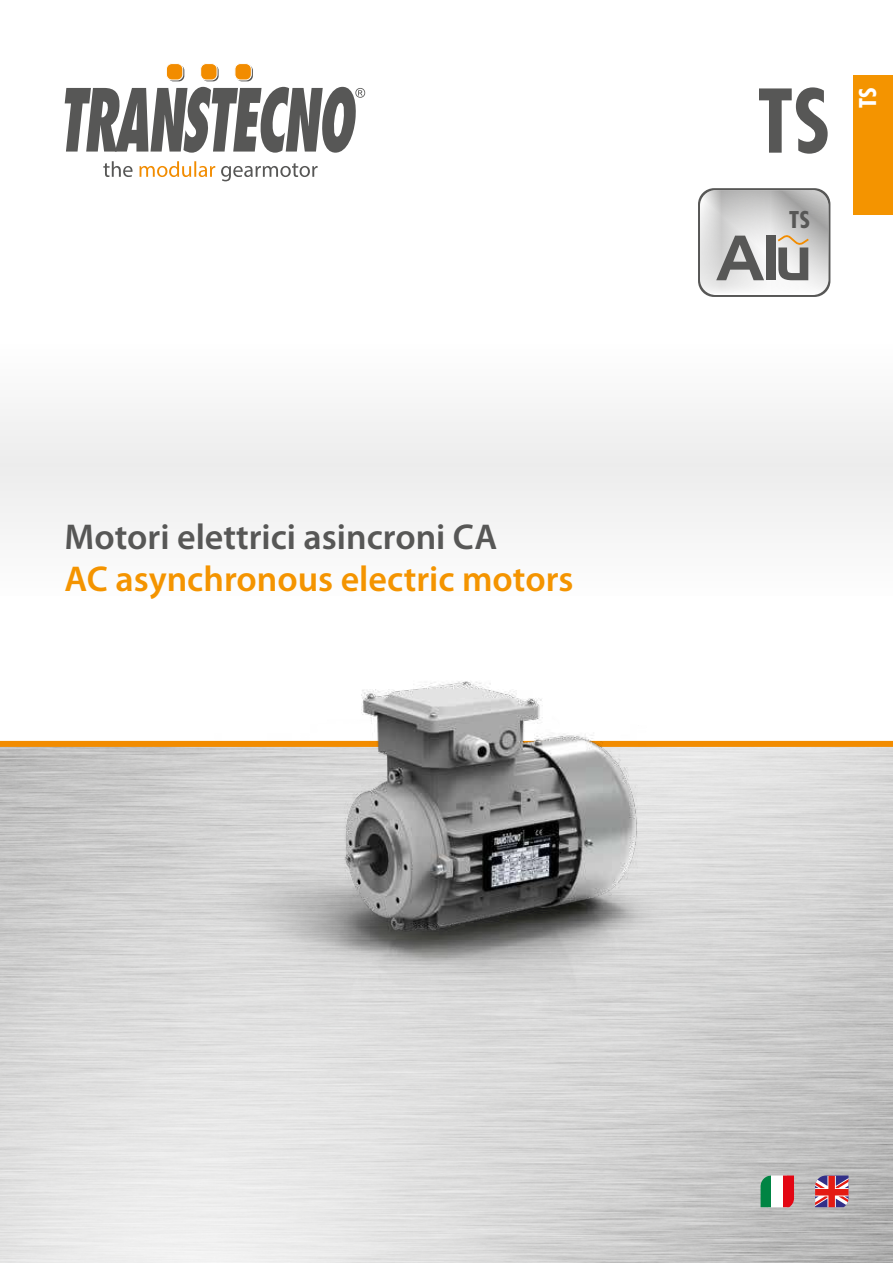
<style>
.page{position:relative;width:893px;height:1263px;background:#fff}
.page>*{position:absolute;margin:0;border:0;box-sizing:border-box;transform-origin:0 0}
.t1{font:700 condensed 85.2px "Futura";color:#575756}
.t2{font:600 36px "Myriad Pro";color:#f49400}
.t3{font:600 36px "Myriad Pro";color:#575756}
.t4{font:700 condensed 22.5px "Futura";color:#fff;scale:1.08 1}
.t5{font:700 condensed 22.5px "Futura";color:#575756;scale:1.08 1}
</style>
<div class="page">
<img style="left:0;top:1053px;width:893px;height:210px">
<div style="left:0;top:336px;width:893px;height:259px;background:#f5f5f5"></div>
<svg style="left:202px;top:65px;width:17px;height:16px"></svg>
<div style="left:201px;top:64px;width:16px;height:16px;background:#f28c00;border-radius:6px"></div>
<div style="left:200px;top:63px;width:17px;height:17px;border:1px solid #fff;border-radius:6px"></div>
<svg style="left:168px;top:65px;width:16px;height:16px"></svg>
<div style="left:166px;top:64px;width:17px;height:16px;background:#f28c00;border-radius:6px"></div>
<div style="left:166px;top:63px;width:17px;height:17px;border:1px solid #fff;border-radius:6px"></div>
<svg style="left:236px;top:65px;width:17px;height:16px"></svg>
<div style="left:235px;top:64px;width:16px;height:16px;background:#f28c00;border-radius:6px"></div>
<div style="left:234px;top:63px;width:18px;height:17px;border:1px solid #fff;border-radius:6px"></div>
<svg style="left:65px;top:87px;width:300px;height:66px"></svg>
<svg style="left:221px;top:163px;width:97px;height:18px"></svg>
<svg style="left:139px;top:161px;width:76px;height:16px"></svg>
<svg style="left:103px;top:161px;width:30px;height:16px"></svg>
<div style="left:768px;top:1175px;width:18px;height:32px;background:#fff"></div>
<div style="left:784px;top:1175px;width:10px;height:32px;background:#e30613"></div>
<div style="left:761px;top:1175px;width:10px;height:32px;background:#008443"></div>
<svg style="left:815px;top:1176px;width:33px;height:31px"></svg>
<div style="left:853px;top:75px;width:40px;height:140px;background:#f49400"></div>
<svg style="left:698px;top:188px;width:132px;height:109px"></svg>
<svg style="left:700px;top:190px;width:128px;height:105px"></svg>
<img style="left:0;top:681px;width:893px;height:372px">
<p class="t3" style="left:65px;top:514px;width:434px">Motori elettrici asincroni CA</p>
<p class="t2" style="left:65px;top:556px;width:510px">AC asynchronous electric motors</p>
<h1 class="t1" style="left:758px;top:66px;width:74px">TS</h1>
<p class="t5" style="left:789px;top:206px;width:21px">TS</p>
<p class="t4" style="left:853px;top:108px;width:21px;rotate:-90deg">TS</p>
</div>
